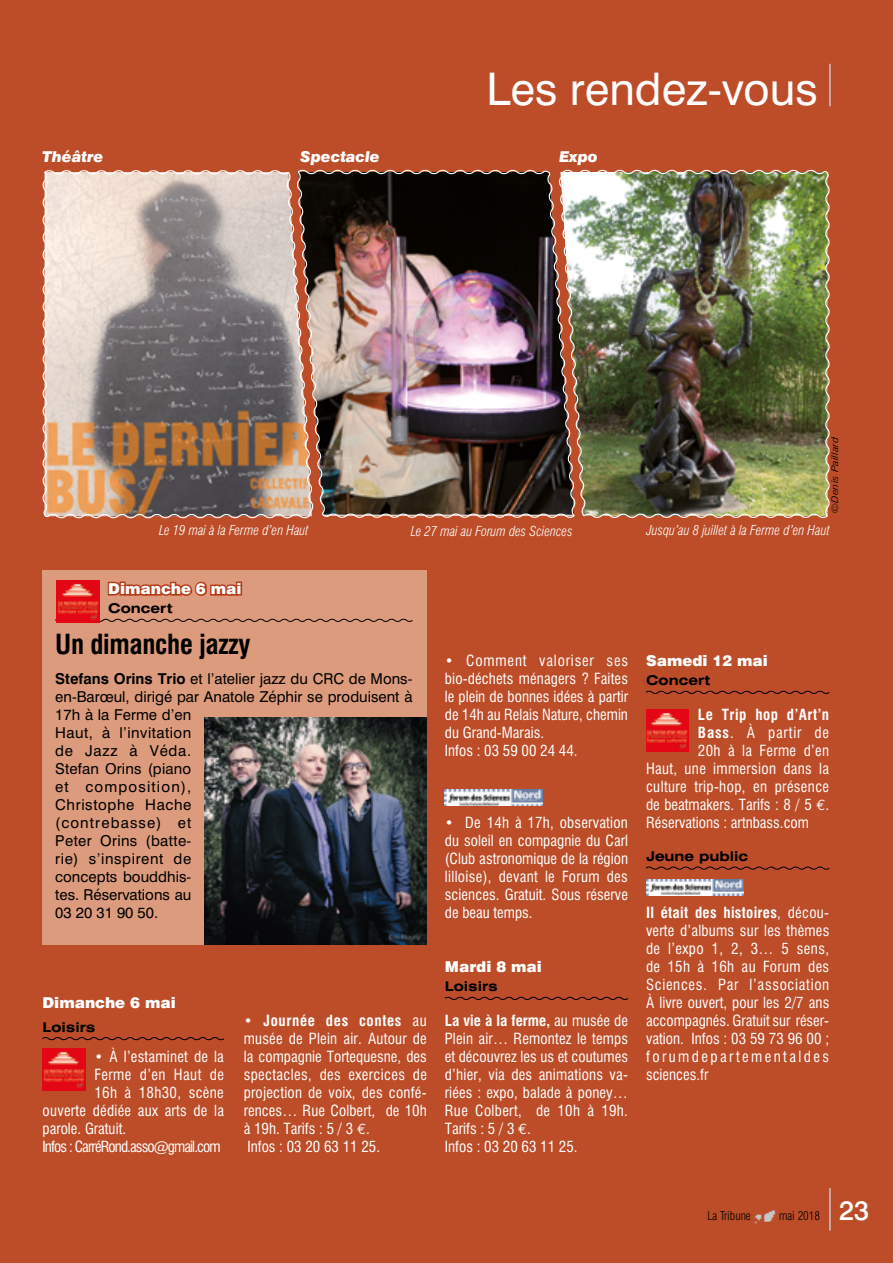
<style>
.page{position:relative;width:893px;height:1263px;background:#bd4d29}
.page>*{position:absolute;margin:0;border:0;box-sizing:border-box;transform-origin:0 0}
.t1{font:45px "Swiss 721 BT";color:#fff}
.t2{font:700 condensed 27px "Swiss 721 BT";letter-spacing:-.01em;color:#000}
.t3{font:500 27px "Swiss 721 BT";color:#fff}
.t4{font:condensed 15px/18px "Swiss 721 BT";letter-spacing:.005em;color:#fff}
.t5{font:15px/18px "Swiss 721 BT";letter-spacing:.005em;color:#000}
.t6{font:condensed 15px "Swiss 721 BT";letter-spacing:.025em;color:#fff}
.t7{font:900 15px "Swiss 721 BT";color:#fff}
.t8{font:condensed 15px "Swiss 721 BT";letter-spacing:-.06em;color:#fff}
.t9{font:italic 900 15px "Swiss 721 BT";color:#fff}
.t10{font:700 condensed 15px "Swiss 721 BT";letter-spacing:.03em;color:#fff}
.t11{font:condensed 15px "Swiss 721 BT";letter-spacing:.03em;color:#fff}
.t12{font:condensed 15px "Swiss 721 BT";letter-spacing:.055em;color:#fff}
.t13{font:italic 300 condensed 13.5px "Swiss 721 BT";color:#fff}
.t14{font:700 expanded 13.5px "Swiss 721 BT";color:#000}
.t15{font:300 condensed 12px "Swiss 721 BT";color:#000}
.t16{font:italic 300 condensed 9px "Swiss 721 BT";color:#000;scale:1.5 1}
.s1{font-weight:700}
.s2{font-family:"Euro Mono";font-stretch:normal}
</style>
<div class="page">
<img style="left:754px;top:1210px;width:22px;height:14px">
<hr style="left:829px;top:1188px;width:2px;height:42px;background:#c6c6c6">
<hr style="left:829px;top:64px;width:2px;height:42px;background:#c6c6c6">
<svg style="left:42px;top:170px;width:254px;height:349px;background:#a9968b"></svg>
<img style="left:577px;top:169px;width:253px;height:349px">
<img style="left:296px;top:169px;width:281px;height:350px">
<img style="left:445px;top:790px;width:97px;height:16px">
<div style="left:43px;top:570px;width:384px;height:375px;background:#dc9b7c"></div>
<img style="left:646px;top:879px;width:97px;height:16px">
<img style="left:43px;top:1048px;width:42px;height:42px">
<svg style="left:55px;top:618px;width:358px;height:5px"></svg>
<svg style="left:107px;top:581px;width:135px;height:15px"></svg>
<img style="left:204px;top:718px;width:223px;height:227px">
<svg style="left:42px;top:1037px;width:182px;height:4px"></svg>
<img style="left:56px;top:580px;width:43px;height:42px">
<svg style="left:444px;top:996px;width:185px;height:4px"></svg>
<svg style="left:646px;top:690px;width:184px;height:4px"></svg>
<svg style="left:645px;top:866px;width:185px;height:4px"></svg>
<img style="left:646px;top:709px;width:43px;height:42px">
<h1 class="t1" style="left:486px;top:62px;width:333px">Les rendez-vous</h1>
<p class="t9" style="left:43px;top:148px;width:62px">Théâtre</p>
<p class="t9" style="left:300px;top:148px;width:81px">Spectacle</p>
<p class="t9" style="left:559px;top:148px;width:40px">Expo</p>
<p class="t16" style="left:829px;top:514px;width:53px;rotate:-90deg">©Denis Paillard</p>
<p class="t13" style="left:159px;top:522px;width:151px">Le 19 mai à la Ferme d’en Haut</p>
<p class="t13" style="left:646px;top:522px;width:185px">Jusqu’au 8 juillet à la Ferme d’en Haut</p>
<p class="t13" style="left:411px;top:522px;width:163px">Le 27 mai au Forum des Sciences</p>
<p class="t7" style="left:108px;top:580px;width:135px">Dimanche 6 mai</p>
<p class="t14" style="left:108px;top:600px;width:66px">Concert</p>
<h2 class="t2" style="left:55px;top:628px;width:197px">Un dimanche jazzy</h2>
<p class="t5" style="left:55px;top:670px;width:359px"><span class="s1">Stefans Orins Trio</span> et l’atelier jazz du CRC de Mons&shy;en-Barœul, dirigé par Anatole Zéphir se produisent à<br>17h à la Ferme d’en<br>Haut, à l’invitation<br>de Jazz à Véda.<br>Stefan Orins (piano<br>et composition),<br>Christophe Hache<br>(contrebasse) et<br>Peter Orins (batte-<br>rie) s’inspirent de<br>concepts bouddhis-<br>tes. Réservations au<br>03 20 31 90 50.</p>
<p class="t7" style="left:43px;top:994px;width:135px">Dimanche 6 mai</p>
<p class="t14" style="left:43px;top:1019px;width:54px">Loisirs</p>
<p class="t4" style="left:94px;top:1048px;width:131px">• à l’estaminet de la</p>
<p class="t11" style="left:94px;top:1066px;width:131px">Ferme d’en Haut de</p>
<p class="t6" style="left:94px;top:1084px;width:131px">16h à 18h30, scène</p>
<p class="t4" style="left:43px;top:1102px;width:183px">ouverte dédiée aux arts de la</p>
<p class="t4" style="left:43px;top:1120px;width:85px">parole. Gratuit.</p>
<p class="t8" style="left:43px;top:1138px;width:180px">Infos : CarréRond.asso@gmail.com</p>
<p class="t4" style="left:244px;top:1012px;width:185px">• <span class="s1">Journée des contes</span> au musée de Plein air. Autour de la compagnie Tortequesne, des spectacles, des exercices de projection de voix, des confé&shy;rences… Rue Colbert, de 10h à 19h. Tarifs : 5 / 3 <span class="s2">€</span>.<br>Infos : 03 20 63 11 25.</p>
<p class="t4" style="left:445px;top:652px;width:185px">• Comment valoriser ses bio-déchets ménagers ? Faites le plein de bonnes idées à partir de 14h au Relais Nature, chemin du Grand-Marais.<br>Infos : 03 59 00 24 44.</p>
<p class="t4" style="left:445px;top:814px;width:185px;text-align:justify">• De 14h à 17h, observation du soleil en compagnie du Carl (Club astronomique de la région lilloise), devant le Forum des sciences. Gratuit. Sous réserve de beau temps.</p>
<p class="t7" style="left:445px;top:958px;width:99px">Mardi 8 mai</p>
<p class="t14" style="left:445px;top:978px;width:54px">Loisirs</p>
<p class="t4" style="left:445px;top:1012px;width:185px"><span class="s1">La vie à la ferme,</span> au musée de<br>Plein air… Remontez le temps et découvrez les us et coutumes d’hier, via des animations va&shy;riées : expo, balade à poney…<br>Rue Colbert, de 10h à 19h.<br>Tarifs : 5 / 3 <span class="s2">€</span>.<br>Infos : 03 20 63 11 25.</p>
<p class="t7" style="left:646px;top:652px;width:123px">Samedi 12 mai</p>
<p class="t14" style="left:646px;top:672px;width:66px">Concert</p>
<p class="t10" style="left:698px;top:706px;width:133px">Le Trip hop d’Art’n</p>
<p class="t12" style="left:698px;top:724px;width:133px"><span class="s1">Bass</span>. à partir de</p>
<p class="t6" style="left:698px;top:742px;width:133px">20h à la Ferme d’en</p>
<p class="t4" style="left:646px;top:760px;width:185px">Haut, une immersion dans la</p>
<p class="t6" style="left:646px;top:778px;width:185px">culture trip-hop, en présence</p>
<p class="t4" style="left:646px;top:796px;width:185px">de beatmakers. Tarifs : 8 / 5 <span class="s2">€</span>.</p>
<p class="t4" style="left:646px;top:814px;width:164px">Réservations : artnbass.com</p>
<p class="t14" style="left:646px;top:848px;width:104px">Jeune public</p>
<p class="t4" style="left:646px;top:904px;width:185px;text-align:justify"><span class="s1">Il était des histoires</span>, décou&shy;verte d’albums sur les thèmes de l’expo 1, 2, 3… 5 sens, de 15h à 16h au Forum des Sciences. Par l’association à livre ouvert, pour les 2/7 ans accompagnés. Gratuit sur réser&shy;vation. Infos : 03 59 73 96 00 ; forumdepartementaldes sciences.fr</p>
<p class="t15" style="left:708px;top:1208px;width:45px">La Tribune</p>
<p class="t15" style="left:779px;top:1208px;width:42px">mai 2018</p>
<h2 class="t3" style="left:839px;top:1194px;width:32px">23</h2>
</div>
